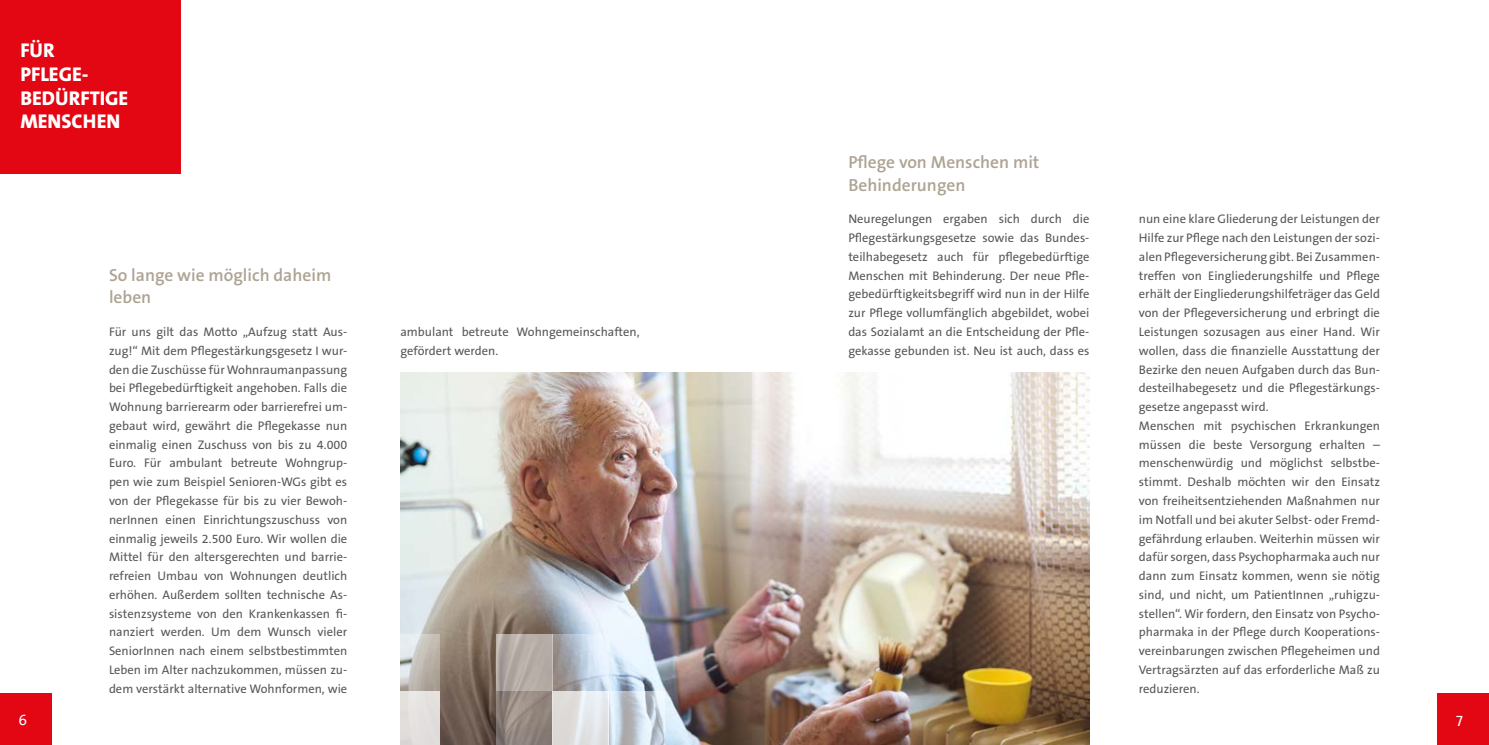
<style>
.page{position:relative;width:1489px;height:745px;background:#fff}
.page>*{position:absolute;margin:0;border:0;box-sizing:border-box;transform-origin:0 0}
.t1{font:800 20px/23.8px "The Sans B8";color:#fff}
.t2{font:600 17.5px/22.5px "The Sans B6";color:#aea394}
.t3{font:15px "SPD2002 The Sans";color:#fff}
.t4{font:12.5px/18.8px "The Sans B5 Plain";color:#575756;text-align:justify}
</style>
<div class="page">
<div style="left:0;top:693px;width:51px;height:51px;background:#e30613"></div>
<div style="left:1437px;top:693px;width:51px;height:51px;background:#e30613"></div>
<img style="left:400px;top:372px;width:689px;height:372px">
<div style="left:0;top:0;width:180px;height:174px;background:#e30613"></div>
<svg style="left:608px;top:690px;width:57px;height:54px;background:#c8d2da"></svg>
<svg style="left:496px;top:634px;width:56px;height:56px;background:#b3aaa4"></svg>
<svg style="left:400px;top:634px;width:39px;height:56px;background:#c5c2bd"></svg>
<svg style="left:552px;top:634px;width:56px;height:56px;background:#b9c0c9"></svg>
<svg style="left:496px;top:690px;width:56px;height:54px;background:#91857e"></svg>
<div style="left:400px;top:690px;width:39px;height:54px;background:#e2e0dd"></div>
<svg style="left:552px;top:690px;width:56px;height:54px;background:#e1e1e2"></svg>
<h1 class="t1" style="left:20px;top:39px;width:109px">FÜR<br>PFLEGE-<br>BEDÜRFTIGE<br>MENSCHEN</h1>
<h2 class="t2" style="left:109px;top:264px;width:224px">So lange wie möglich daheim leben</h2>
<p class="t4" style="left:109px;top:322px;width:240px">Für uns gilt das Motto „Aufzug statt Aus&shy;zug!“ Mit dem Pflegestärkungsgesetz I wur&shy;den die Zuschüsse für Wohnraumanpassung bei Pflegebedürftigkeit angehoben. Falls die Wohnung barrierearm oder barrierefrei um&shy;gebaut wird, gewährt die Pflegekasse nun einmalig einen Zuschuss von bis zu 4.000<br>Euro. Für ambulant betreute Wohngrup&shy;pen wie zum Beispiel Senioren-WGs gibt es von der Pflegekasse für bis zu vier Bewoh&shy;nerInnen einen Einrichtungszuschuss von einmalig jeweils 2.500 Euro. Wir wollen die Mittel für den altersgerechten und barrie&shy;refreien Umbau von Wohnungen deutlich erhöhen. Außerdem sollten technische As&shy;sistenzsysteme von den Krankenkassen fi&shy;nanziert werden. Um dem Wunsch vieler SeniorInnen nach einem selbstbestimmten Leben im Alter nachzukommen, müssen zu&shy;dem verstärkt alternative Wohnformen, wie</p>
<p class="t4" style="left:400px;top:322px;width:241px">ambulant betreute Wohngemeinschaften, gefördert werden.</p>
<h2 class="t2" style="left:848px;top:152px;width:193px">Pflege von Menschen mit<br>Behinderungen</h2>
<p class="t4" style="left:848px;top:210px;width:242px">Neuregelungen ergaben sich durch die Pflegestärkungsgesetze sowie das Bundes&shy;teilhabegesetz auch für pflegebedürftige Menschen mit Behinderung. Der neue Pfle&shy;gebedürftigkeitsbegriff wird nun in der Hilfe zur Pflege vollumfänglich abgebildet, wobei das Sozialamt an die Entscheidung der Pfle&shy;gekasse gebunden ist. Neu ist auch, dass es</p>
<p class="t4" style="left:1138px;top:210px;width:242px;text-align:left">nun eine klare Gliederung der Leistungen der Hilfe zur Pflege nach den Leistungen der sozi&shy;alen Pflegeversicherung gibt. Bei Zusammen&shy;treffen von Eingliederungshilfe und Pflege erhält der Eingliederungshilfeträger das Geld von der Pflegeversicherung und erbringt die Leistungen sozusagen aus einer Hand. Wir wollen, dass die finanzielle Ausstattung der Bezirke den neuen Aufgaben durch das Bun&shy;desteilhabegesetz und die Pflegestärkungs&shy;gesetze angepasst wird.<br>Menschen mit psychischen Erkrankungen müssen die beste Versorgung erhalten – menschenwürdig und möglichst selbstbe&shy;stimmt. Deshalb möchten wir den Einsatz von freiheitsentziehenden Maßnahmen nur im Notfall und bei akuter Selbst- oder Fremd&shy;gefährdung erlauben. Weiterhin müssen wir dafür sorgen, dass Psychopharmaka auch nur dann zum Einsatz kommen, wenn sie nötig sind, und nicht, um PatientInnen „ruhigzu&shy;stellen“. Wir fordern, den Einsatz von Psycho&shy;pharmaka in der Pflege durch Kooperations&shy;vereinbarungen zwischen Pflegeheimen und Vertragsärzten auf das erforderliche Maß zu reduzieren.</p>
<p class="t3" style="left:19px;top:711px;width:10px">6</p>
<p class="t3" style="left:1455px;top:712px;width:8px">7</p>
</div>
